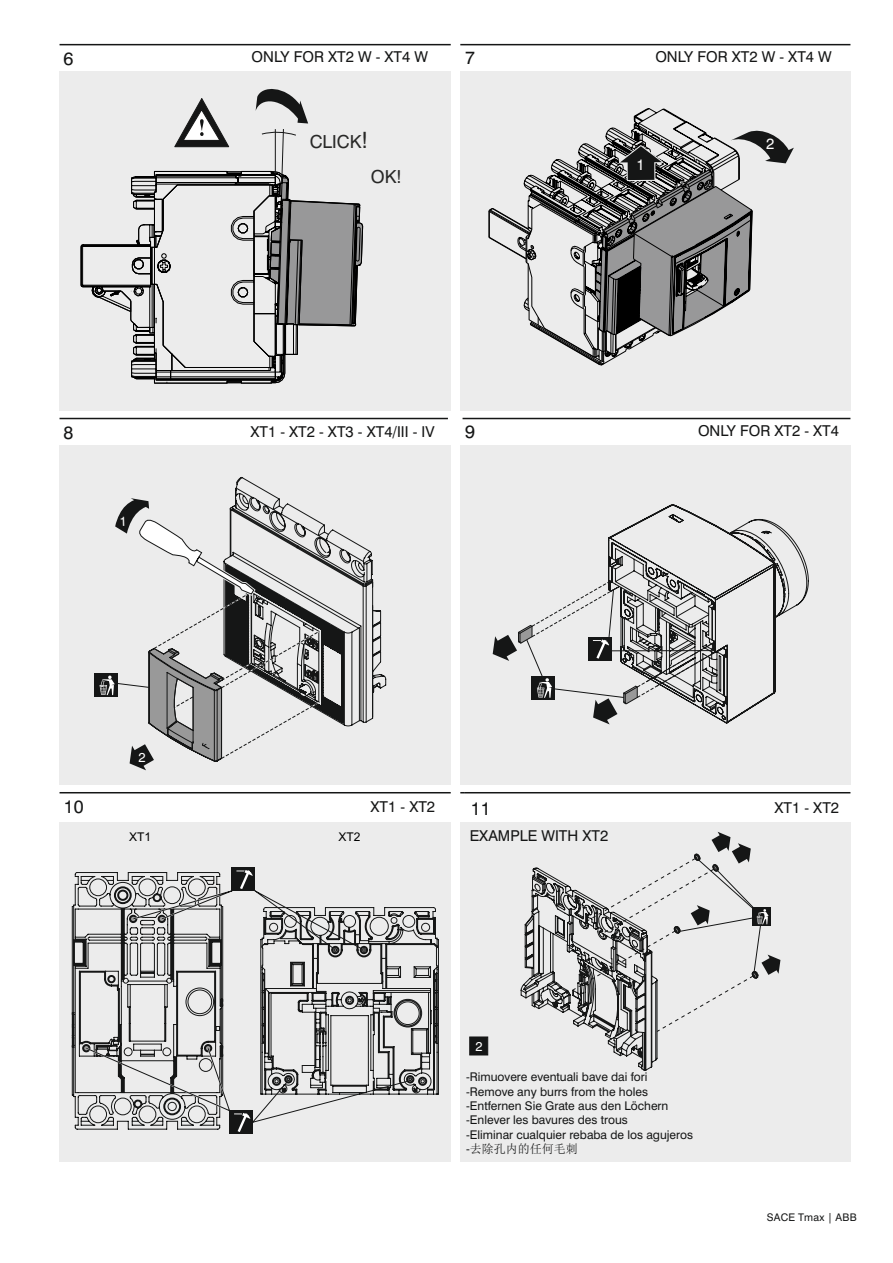
<style>
.page{position:relative;width:893px;height:1263px;background:#fff}
.page>*{position:absolute;margin:0;border:0;box-sizing:border-box;transform-origin:0 0}
.t1{font:18px "Swiss 721 BT";color:#282827}
.t2{font:18px "Swiss 721 BT";color:#151616}
.t3{font:15px "Swiss 721 BT";color:#151616}
.t4{font:15px "Swiss 721 BT";color:#fff}
.t5{font:13.05px "Swiss 721 BT";color:#fff}
.t6{font:12.9px "Swiss 721 BT";color:#fff}
.t7{font:12px "Swiss 721 BT";color:#151616}
.t8{font:12px "Sim Sun";color:#151616}
.t9{font:12px "Arial";color:#000}
.t10{font:10.5px "Swiss 721 BT";letter-spacing:.025em;color:#151616}
.s1{font-size:22.5px}
.s2{font-family:"Swiss 721 BT"}
</style>
<div class="page">
<hr style="left:60px;top:792px;width:391px;height:1px;background:#151616">
<div style="left:60px;top:823px;width:391px;height:339px;background:#ececec"></div>
<hr style="left:465px;top:792px;width:385px;height:1px;background:#151616">
<div style="left:460px;top:445px;width:390px;height:339px;background:#ececec"></div>
<hr style="left:463px;top:418px;width:387px;height:1px;background:#151616">
<div style="left:60px;top:445px;width:391px;height:339px;background:#ececec"></div>
<hr style="left:60px;top:418px;width:388px;height:1px;background:#151616">
<div style="left:460px;top:71px;width:390px;height:339px;background:#ececec"></div>
<hr style="left:460px;top:44px;width:390px;height:1px;background:#151616">
<div style="left:60px;top:71px;width:391px;height:339px;background:#ececec"></div>
<hr style="left:60px;top:44px;width:391px;height:1px;background:#151616">
<div style="left:460px;top:823px;width:390px;height:339px;background:#ececec"></div>
<svg style="left:235px;top:477px;width:151px;height:250px"></svg>
<div style="left:94px;top:673px;width:24px;height:23px;background:#151616"></div>
<svg style="left:488px;top:108px;width:306px;height:258px"></svg>
<svg style="left:492px;top:504px;width:317px;height:221px"></svg>
<svg style="left:80px;top:88px;width:283px;height:296px"></svg>
<svg style="left:520px;top:831px;width:261px;height:240px"></svg>
<svg style="left:469px;top:1037px;width:19px;height:18px"></svg>
<div style="left:232px;top:868px;width:23px;height:23px;background:#151616"></div>
<div style="left:230px;top:1111px;width:23px;height:23px;background:#151616"></div>
<svg style="left:72px;top:870px;width:367px;height:262px"></svg>
<svg style="left:100px;top:494px;width:220px;height:277px"></svg>
<p class="t3" style="left:252px;top:51px;width:178px">ONLY FOR XT2 W - XT4 W</p>
<p class="t3" style="left:655px;top:51px;width:178px">ONLY FOR XT2 W - XT4 W</p>
<h1 class="t2" style="left:64px;top:52px;width:11px">6</h1>
<h1 class="t2" style="left:465px;top:51px;width:11px">7</h1>
<h1 class="t1" style="left:310px;top:134px;width:60px">CLICK<span class="s1">!</span></h1>
<p class="t4" style="left:766px;top:138px;width:10px">2</p>
<h1 class="t1" style="left:371px;top:169px;width:33px">OK!</h1>
<p class="t4" style="left:636px;top:159px;width:10px">1</p>
<h1 class="t2" style="left:64px;top:425px;width:11px">8</h1>
<h1 class="t2" style="left:465px;top:425px;width:11px">9</h1>
<p class="t3" style="left:250px;top:425px;width:186px">XT1 - XT2 - XT3 - XT4/III - IV</p>
<p class="t5" style="left:138px;top:752px;width:9px">2</p>
<p class="t3" style="left:698px;top:425px;width:143px">ONLY FOR XT2 - XT4</p>
<h1 class="t2" style="left:64px;top:799px;width:21px">10</h1>
<p class="t9" style="left:129px;top:832px;width:24px">XT1</p>
<p class="t9" style="left:339px;top:832px;width:24px">XT2</p>
<p class="t3" style="left:371px;top:801px;width:66px">XT1 - XT2</p>
<p class="t3" style="left:774px;top:802px;width:66px">XT1 - XT2</p>
<h1 class="t2" style="left:471px;top:801px;width:21px">11</h1>
<p class="t3" style="left:470px;top:829px;width:140px">EXAMPLE WITH XT2</p>
<p class="t6" style="left:475px;top:1041px;width:9px">2</p>
<p class="t7" style="left:466px;top:1072px;width:183px">- Rimuovere eventuali bave dai fori</p>
<p class="t7" style="left:466px;top:1086px;width:183px">- Remove any burrs from the holes</p>
<p class="t7" style="left:466px;top:1101px;width:204px">- Entfernen Sie Grate aus den Löchern</p>
<p class="t7" style="left:466px;top:1115px;width:163px">- Enlever les bavures des trous</p>
<p class="t7" style="left:466px;top:1130px;width:228px">- Eliminar cualquier rebaba de los agujeros</p>
<p class="t8" style="left:466px;top:1143px;width:113px"><span class="s2">-</span>去除孔内的任何毛刺</p>
<p class="t10" style="left:767px;top:1213px;width:91px">SACE Tmax | ABB</p>
</div>
